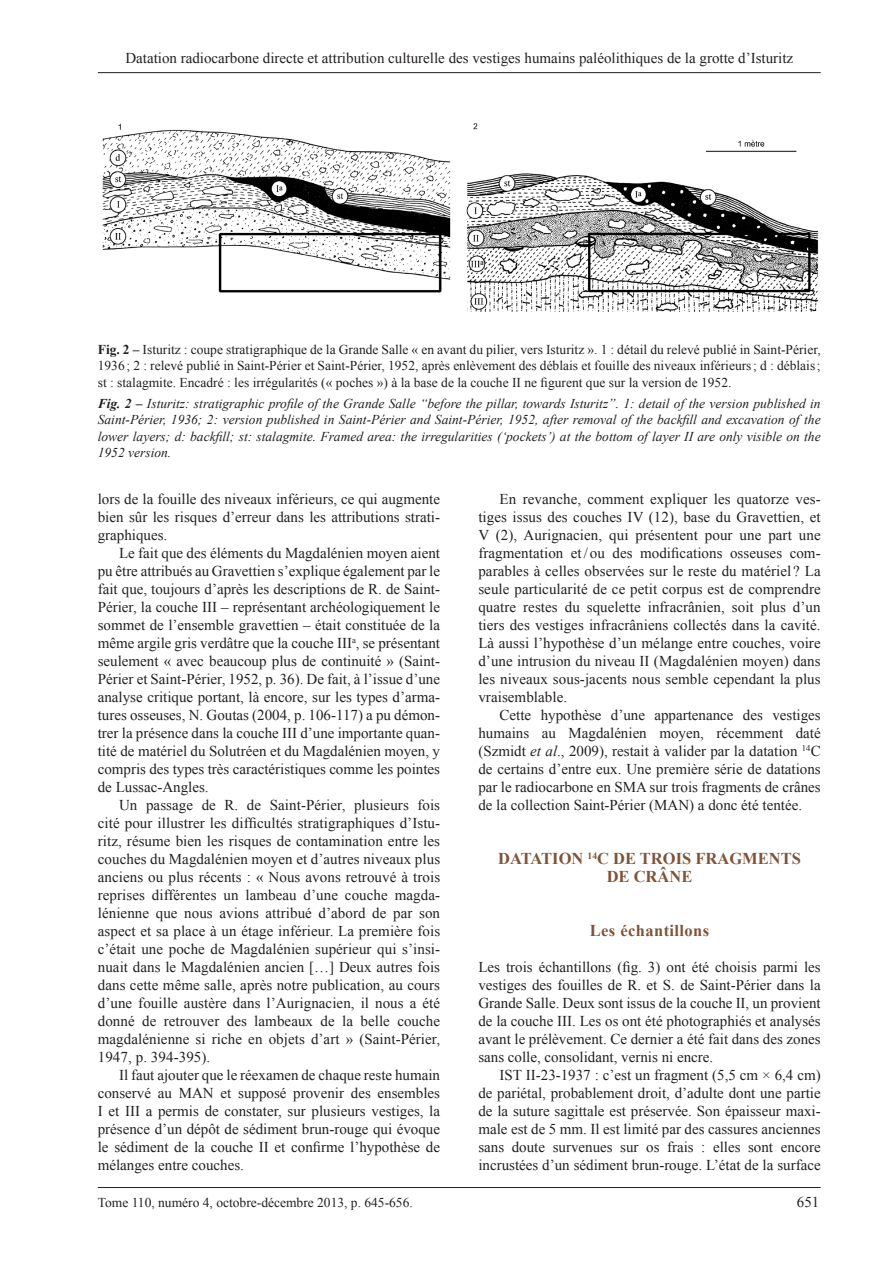
<style>
.page{position:relative;width:893px;height:1263px;background:#fff}
.page>*{position:absolute;margin:0;border:0;box-sizing:border-box;transform-origin:0 0}
.Titre_1{font:700 16.5px/18px "Times New Roman";color:#7e5439;text-align:center}
.Titre2{font:700 16.5px "Times New Roman";letter-spacing:.025em;color:#7e5439}
.Sans_letrine{font:15px/18px "Times New Roman";color:#231f20;text-align:justify}
.Figures{font:13.5px/16.5px "Times New Roman";color:#231f20;text-align:justify}
.Figures-2{font:italic 13.5px/16.5px "Times New Roman";color:#231f20;text-align:justify}
.s1{font-weight:700}
.s2{font-style:italic}
</style>
<div class="page">
<hr style="left:98px;top:72px;width:723px;height:1px;background:#231f20">
<hr style="left:98px;top:1187px;width:723px;height:1px;background:#231f20">
<img style="left:102px;top:123px;width:717px;height:189px">
<p class="Sans_letrine" style="left:125px;top:49px;width:669px">Datation radiocarbone directe et attribution culturelle des vestiges humains paléolithiques de la grotte d’Isturitz</p>
<p class="Figures" style="left:98px;top:341px;width:724px"><span class="s1">Fig. 2 –</span> Isturitz : coupe stratigraphique de la Grande Salle « en avant du pilier, vers Isturitz ». 1 : détail du relevé publié in Saint-Périer, 1936; 2 : relevé publié in Saint-Périer et Saint-Périer, 1952, après enlèvement des déblais et fouille des niveaux inférieurs; d : déblais; st : stalagmite. Encadré : les irrégularités (« poches ») à la base de la couche II ne figurent que sur la version de 1952.</p>
<p class="Figures-2" style="left:98px;top:395px;width:724px"><span class="s1">Fig. 2 –</span> Isturitz: stratigraphic profile of the Grande Salle “before the pillar, towards Isturitz”. 1: detail of the version published in Saint-Périer, 1936; 2: version published in Saint-Périer and Saint-Périer, 1952, after removal of the backfill and excavation of the lower layers; d: backfill; st: stalagmite. Framed area: the irregularities (‘pockets’) at the bottom of layer II are only visible on the 1952 version.</p>
<p class="Sans_letrine" style="left:98px;top:490px;width:344px">lors de la fouille des niveaux inférieurs, ce qui augmente bien sûr les risques d’erreur dans les attributions strati&shy;graphiques.</p>
<p class="Sans_letrine" style="left:98px;top:544px;width:344px;text-indent:21px">Le fait que des éléments du Magdalénien moyen aient pu être attribués au Gravettien s’explique également par le fait que, toujours d’après les descriptions de R. de Saint-Périer, la couche III – représentant archéologiquement le sommet de l’ensemble gravettien – était constituée de la même argile gris verdâtre que la couche III<sup>a</sup>, se présentant seulement « avec beaucoup plus de continuité » (Saint-Périer et Saint-Périer, 1952, p. 36). De fait, à l’issue d’une analyse critique portant, là encore, sur les types d’arma&shy;tures osseuses, N. Goutas (2004, p. 106-117) a pu démon&shy;trer la présence dans la couche III d’une importante quan&shy;tité de matériel du Solutréen et du Magdalénien moyen, y compris des types très caractéristiques comme les pointes de Lussac-Angles.</p>
<p class="Sans_letrine" style="left:98px;top:796px;width:344px;text-indent:21px">Un passage de R. de Saint-Périer, plusieurs fois cité pour illustrer les difficultés stratigraphiques d’Istu&shy;ritz, résume bien les risques de contamination entre les couches du Magdalénien moyen et d’autres niveaux plus anciens ou plus récents : « Nous avons retrouvé à trois reprises différentes un lambeau d’une couche magda&shy;lénienne que nous avions attribué d’abord de par son aspect et sa place à un étage inférieur. La première fois c’était une poche de Magdalénien supérieur qui s’insi&shy;nuait dans le Magdalénien ancien […] Deux autres fois dans cette même salle, après notre publication, au cours d’une fouille austère dans l’Aurignacien, il nous a été donné de retrouver des lambeaux de la belle couche magdalénienne si riche en objets d’art » (Saint-Périer, 1947, p. 394-395).</p>
<p class="Sans_letrine" style="left:98px;top:1066px;width:344px;text-indent:21px">Il faut ajouter que le réexamen de chaque reste humain conservé au MAN et supposé provenir des ensembles I et III a permis de constater, sur plusieurs vestiges, la présence d’un dépôt de sédiment brun-rouge qui évoque le sédiment de la couche II et confirme l’hypothèse de mélanges entre couches.</p>
<p class="Sans_letrine" style="left:478px;top:490px;width:344px;text-indent:21px">En revanche, comment expliquer les quatorze ves&shy;tiges issus des couches IV (12), base du Gravettien, et V (2), Aurignacien, qui présentent pour une part une fragmentation et/ ou des modifications osseuses com&shy;parables à celles observées sur le reste du matériel ? La seule particularité de ce petit corpus est de comprendre quatre restes du squelette infracrânien, soit plus d’un tiers des vestiges infracrâniens collectés dans la cavité.<br>Là aussi l’hypothèse d’un mélange entre couches, voire d’une intrusion du niveau II (Magdalénien moyen) dans les niveaux sous-jacents nous semble cependant la plus vraisemblable.</p>
<p class="Sans_letrine" style="left:478px;top:706px;width:344px;text-indent:21px">Cette hypothèse d’une appartenance des vestiges humains au Magdalénien moyen, récemment daté (Szmidt <span class="s2">et al</span>., 2009), restait à valider par la datation <sup>14</sup>C de certains d’entre eux. Une première série de datations par le radiocarbone en SMA sur trois fragments de crânes de la collection Saint-Périer (MAN) a donc été tentée.</p>
<p class="Titre_1" style="left:498px;top:849px;width:304px">DATATION <sup>14</sup>C DE TROIS FRAGMENTS<br>DE CRÂNE</p>
<p class="Titre2" style="left:590px;top:919px;width:121px">Les échantillons</p>
<p class="Sans_letrine" style="left:478px;top:958px;width:344px">Les trois échantillons (fig. 3) ont été choisis parmi les vestiges des fouilles de R. et S. de Saint-Périer dans la Grande Salle. Deux sont issus de la couche II, un provient de la couche III. Les os ont été photographiés et analysés avant le prélèvement. Ce dernier a été fait dans des zones sans colle, consolidant, vernis ni encre.</p>
<p class="Sans_letrine" style="left:478px;top:1066px;width:344px;text-indent:21px">IST II-23-1937 : c’est un fragment (5,5 cm × 6,4 cm) de pariétal, probablement droit, d’adulte dont une partie de la suture sagittale est préservée. Son épaisseur maxi&shy;male est de 5 mm. Il est limité par des cassures anciennes sans doute survenues sur os frais : elles sont encore incrustées d’un sédiment brun-rouge. L’état de la surface</p>
<p class="Figures" style="left:98px;top:1194px;width:316px">Tome 110, numéro 4, octobre-décembre 2013, p. 645-656.</p>
<p class="Sans_letrine" style="left:797px;top:1193px;width:24px">651</p>
</div>
